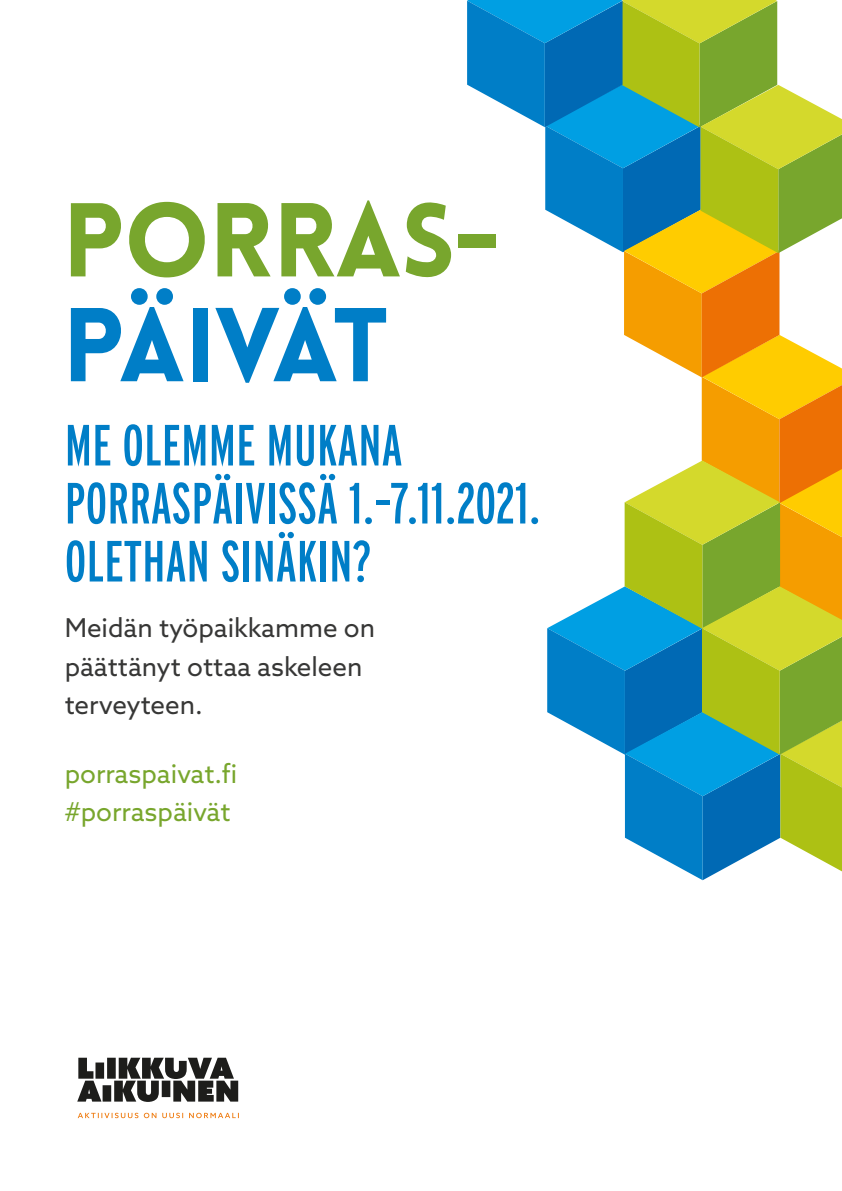
<style>
.page{position:relative;width:842px;height:1191px;background:#fff}
.page>*{position:absolute;margin:0;border:0;box-sizing:border-box;transform-origin:0 0}
.t1{font:900 102.5px/104.8px "Lovelo";letter-spacing:-.01em;color:#78a62d}
.t2{font:58px/58px "Interstate Compressed";color:#007ec7}
.t3{font:26px/38px "Azo Sans";color:#373736}
.t4{font:26px/38px "Azo Sans";color:#78a62d}
.s1{color:#007ec7}
</style>
<div class="page">
<svg style="left:467px;top:0;width:375px;height:880px"></svg>
<svg style="left:77px;top:1057px;width:161px;height:45px"></svg>
<svg style="left:78px;top:1112px;width:161px;height:6px"></svg>
<p class="t1" style="left:63px;top:189px;width:440px">PORRAS-<br><span class="s1">PÄIVÄT</span></p>
<p class="t2" style="left:65px;top:416px;width:477px">ME OLEMME MUKANA<br>PORRASPÄIVISSÄ 1.–7.11.2021.<br>OLETHAN SINÄKIN?</p>
<p class="t3" style="left:65px;top:609px;width:312px">Meidän työpaikkamme on päättänyt ottaa askeleen terveyteen.</p>
<p class="t4" style="left:65px;top:754px;width:174px">porraspaivat.fi #porraspäivät</p>
</div>
